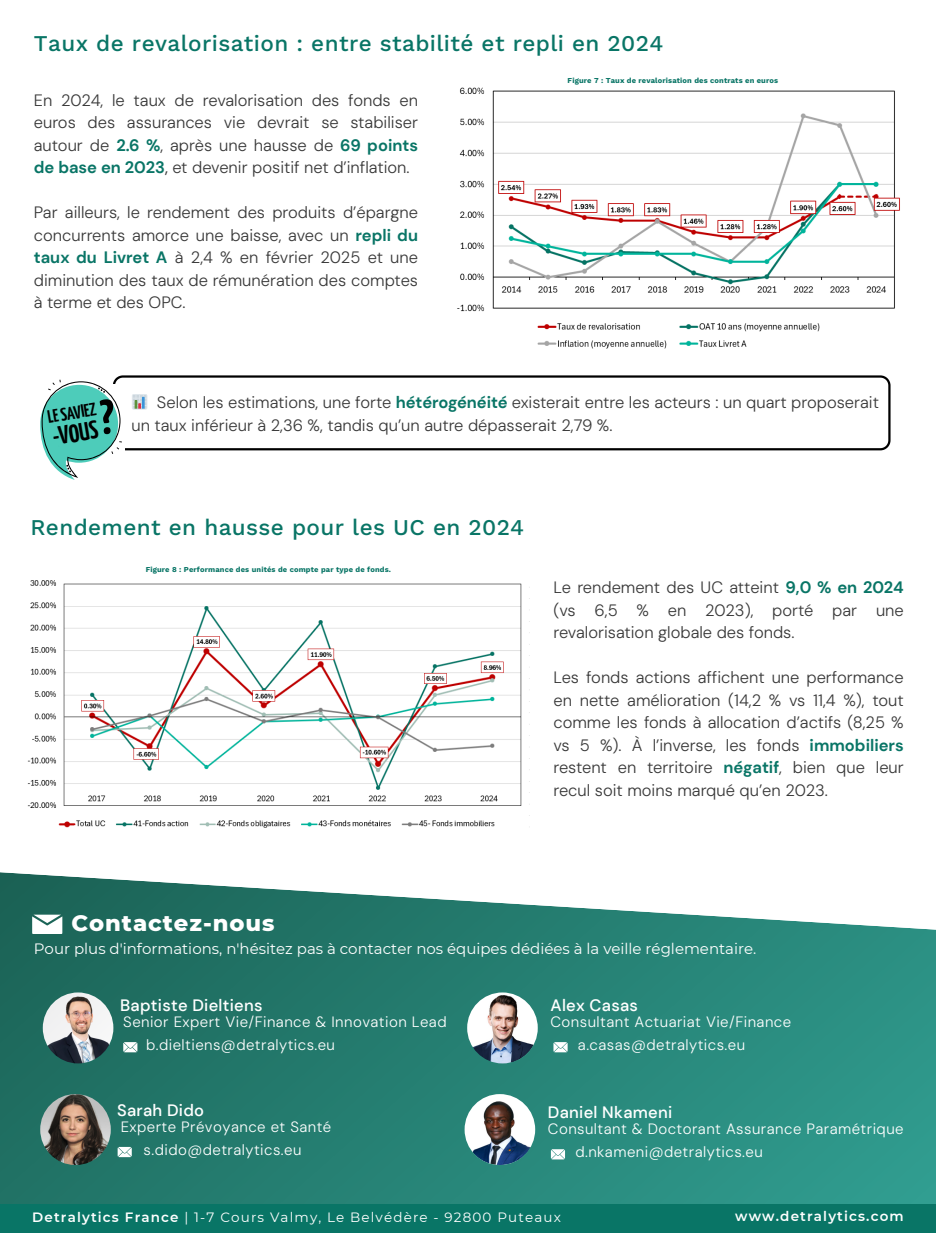
<style>
.page{position:relative;width:936px;height:1233px;background:#fff}
.page>*{position:absolute;margin:0;border:0;box-sizing:border-box;transform-origin:0 0}
.t1{font:700 25.35px "Yanone Kaffeesatz";color:#000}
.t2{font:800 22.65px "Montserrat";letter-spacing:.04em;color:#fff}
.t3{font:500 22.5px "Work Sans";letter-spacing:.02em;color:#097566}
.t4{font:700 18px "Yanone Kaffeesatz";color:#000}
.t5{font:300 16.5px/22.5px "DM Sans";color:#383838;text-align:justify}
.t6{font:500 16.5px "DM Sans";letter-spacing:.015em;color:#fff}
.t7{font:300 15px/22.5px "DM Sans";letter-spacing:.03em;color:#fff}
.t8{font:15px "Montserrat";color:#fff}
.t9{font:13.5px "Montserrat";letter-spacing:.085em;color:#fff}
.t10{font:600 13.5px "Montserrat";letter-spacing:.085em;color:#fff}
.t11{font:700 7.5px "Work Sans";letter-spacing:.02em;color:#097566}
.s1{font-weight:700;color:#097566}
.s2{font-weight:400}
.s3{font-weight:600}
</style>
<div class="page">
<img style="left:457px;top:87px;width:443px;height:262px">
<svg style="left:114px;top:375px;width:776px;height:75px"></svg>
<div style="left:101px;top:384px;width:24px;height:82px;background:#fff"></div>
<svg style="left:0;top:872px;width:936px;height:333px;background:#398b7f"></svg>
<svg style="left:32px;top:915px;width:30px;height:19px"></svg>
<img style="left:43px;top:992px;width:70px;height:71px;border-radius:50%">
<svg style="left:123px;top:1042px;width:14px;height:10px"></svg>
<img style="left:465px;top:1094px;width:70px;height:71px;border-radius:50%">
<img style="left:467px;top:992px;width:71px;height:71px;border-radius:50%">
<svg style="left:118px;top:1147px;width:14px;height:10px"></svg>
<svg style="left:551px;top:1149px;width:14px;height:10px"></svg>
<svg style="left:553px;top:1042px;width:15px;height:10px"></svg>
<img style="left:40px;top:1094px;width:71px;height:71px;border-radius:50%">
<div style="left:0;top:1205px;width:936px;height:28px;background:#097566"></div>
<img style="left:27px;top:580px;width:495px;height:248px">
<svg style="left:132px;top:394px;width:15px;height:16px"></svg>
<svg style="left:40px;top:380px;width:82px;height:100px"></svg>
<p class="t3" style="left:34px;top:31px;width:631px">Taux de revalorisation : entre stabilité et repli en 2024</p>
<p class="t5" style="left:34px;top:89px;width:386px">En 2024, le taux de revalorisation des fonds en euros des assurances vie devrait se stabiliser autour de <span class="s1">2.6 %</span>, après une hausse de <span class="s1">69 points de base en 2023</span><span class="s2">,</span> et devenir positif net d’inflation.</p>
<p class="t5" style="left:34px;top:201px;width:386px">Par ailleurs, le rendement des produits d’épargne concurrents amorce une baisse, avec un <span class="s1">repli du taux du Livret A</span> à 2,4 % en février 2025 et une diminution des taux de rémunération des comptes à terme et des OPC.</p>
<h6 class="t11" style="left:568px;top:76px;width:212px">Figure 7 : Taux de revalorisation des contrats en euros</h6>
<p class="t4" style="left:47px;top:410px;width:51px;rotate:-10deg">LESAVIEZ</p>
<p class="t1" style="left:51px;top:427px;width:47px;rotate:-10deg">-VOUS</p>
<p class="t5" style="left:157px;top:391px;width:724px">Selon les estimations, une forte <span class="s1">hétérogénéité</span> existerait entre les acteurs : un quart proposerait</p>
<p class="t5" style="left:131px;top:414px;width:483px">un taux inférieur à 2,36 %, tandis qu’un autre dépasserait 2,79 %.</p>
<h3 class="t3" style="left:30px;top:514px;width:495px">Rendement en hausse pour les UC en 2024</h3>
<p class="t11" style="left:146px;top:565px;width:247px">Figure 8 : Performance des unités de compte par type de fonds.</p>
<h6 class="t5" style="left:553px;top:576px;width:352px">Le rendement des UC atteint <span class="s1">9,0 % en 2024 </span>(vs 6,5 % en 2023), porté par une revalorisation globale des fonds.</h6>
<p class="t5" style="left:553px;top:666px;width:352px">Les fonds actions affichent une performance en nette amélioration (14,2 % vs 11,4 %), tout comme les fonds à allocation d’actifs (8,25 % vs 5 %). À l’inverse, les fonds <span class="s1">immobiliers </span>restent en territoire <span class="s1">négatif</span>, bien que leur recul soit moins marqué qu’en 2023.</p>
<h4 class="t2" style="left:72px;top:909px;width:205px">Contactez-nous</h4>
<p class="t8" style="left:34px;top:940px;width:724px">Pour plus d'informations, n'hésitez pas à contacter nos équipes dédiées à la veille réglementaire.</p>
<h1 class="t6" style="left:120px;top:995px;width:144px">Baptiste Dieltiens</h1>
<p class="t6" style="left:550px;top:995px;width:89px">Alex Casas</p>
<p class="t7" style="left:146px;top:1011px;width:302px;text-indent:-23px">Senior Expert Vie/Finance &amp; Innovation Lead b.dieltiens@detralytics.eu</p>
<h2 class="t7" style="left:578px;top:1011px;width:215px;text-indent:-27px">Consultant Actuariat Vie/Finance a.casas@detralytics.eu</h2>
<p class="t6" style="left:117px;top:1100px;width:88px">Sarah Dido</p>
<h6 class="t7" style="left:121px;top:1116px;width:212px;text-align:center">Experte Prévoyance et Santé s.dido@detralytics.eu</h6>
<p class="t6" style="left:548px;top:1102px;width:126px">Daniel Nkameni</p>
<p class="t7" style="left:575px;top:1118px;width:330px;text-indent:-27px">Consultant &amp; Doctorant Assurance Paramétrique d.nkameni@detralytics.eu</p>
<p class="t9" style="left:32px;top:1209px;width:530px"><span class="s3">Detralytics France</span> | 1-7 Cours Valmy, Le Belvédère - 92800 Puteaux</p>
<h3 class="t10" style="left:735px;top:1208px;width:170px">www.detralytics.com</h3>
</div>
